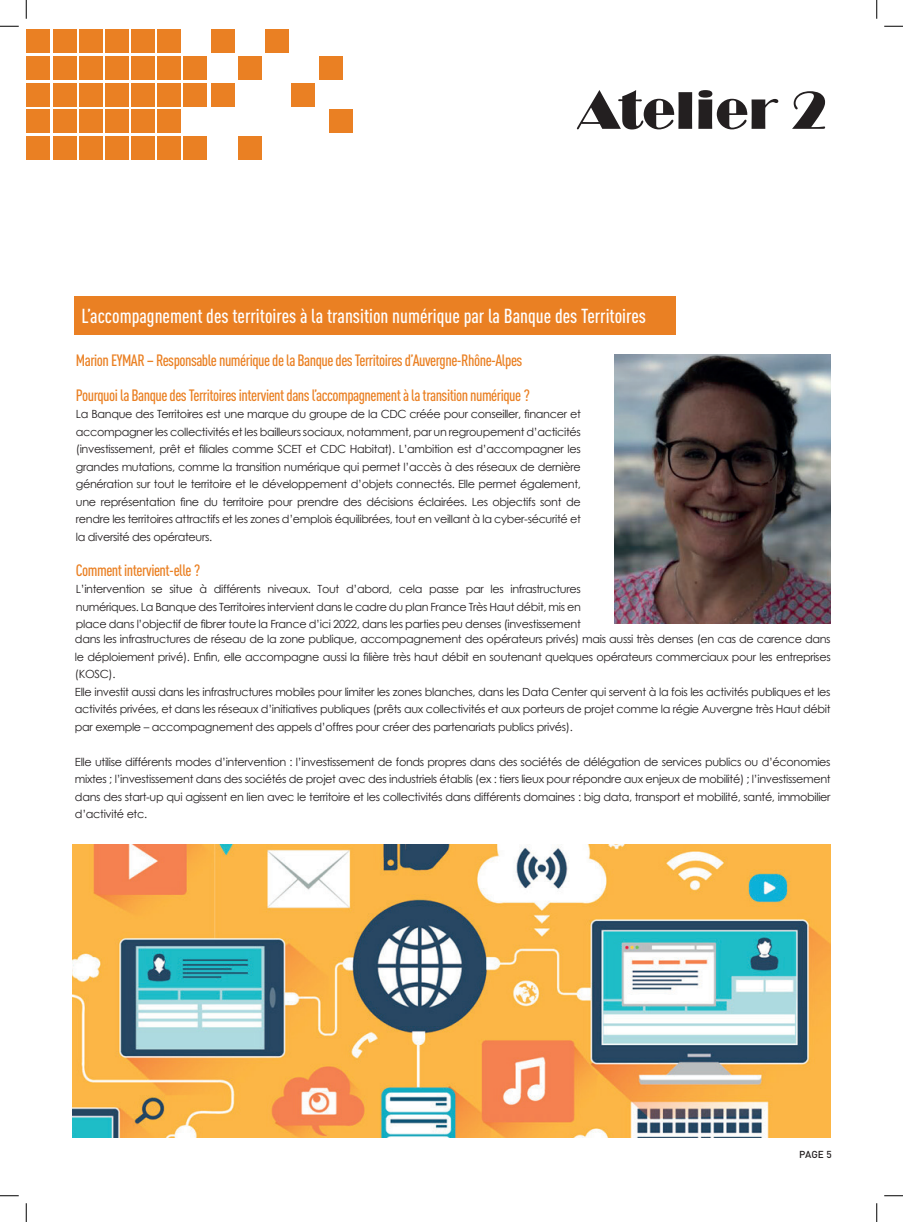
<style>
.page{position:relative;width:903px;height:1222px;background:#fff}
.page>*{position:absolute;margin:0;border:0;box-sizing:border-box;transform-origin:0 0}
.t1{font:55px "Broadway";color:#231f20}
.t2{font:500 condensed 20px "DIN Pro";color:#fff}
.t3{font:500 condensed 16.25px/35px "DIN Pro";letter-spacing:-.03em;color:#ea8023}
.t4{font:11.25px/17.5px "Century Gothic";letter-spacing:-.03em;color:#231f20;text-align:justify}
.t5{font:500 10px "DIN Pro";color:#231f20}
</style>
<div class="page">
<div style="left:319px;top:56px;width:24px;height:24px;background:#ea8023"></div>
<div style="left:329px;top:109px;width:23px;height:24px;background:#ea8023"></div>
<div style="left:291px;top:83px;width:24px;height:23px;background:#ea8023"></div>
<div style="left:26px;top:29px;width:24px;height:24px;background:#ea8023"></div>
<div style="left:26px;top:83px;width:24px;height:23px;background:#ea8023"></div>
<div style="left:26px;top:56px;width:24px;height:24px;background:#ea8023"></div>
<div style="left:26px;top:136px;width:24px;height:24px;background:#ea8023"></div>
<div style="left:26px;top:109px;width:24px;height:24px;background:#ea8023"></div>
<div style="left:53px;top:29px;width:24px;height:24px;background:#ea8023"></div>
<div style="left:53px;top:83px;width:24px;height:23px;background:#ea8023"></div>
<div style="left:53px;top:56px;width:24px;height:24px;background:#ea8023"></div>
<div style="left:53px;top:136px;width:24px;height:24px;background:#ea8023"></div>
<div style="left:53px;top:109px;width:24px;height:24px;background:#ea8023"></div>
<div style="left:79px;top:29px;width:24px;height:24px;background:#ea8023"></div>
<div style="left:79px;top:83px;width:24px;height:23px;background:#ea8023"></div>
<div style="left:79px;top:56px;width:24px;height:24px;background:#ea8023"></div>
<div style="left:79px;top:136px;width:24px;height:24px;background:#ea8023"></div>
<div style="left:79px;top:109px;width:24px;height:24px;background:#ea8023"></div>
<div style="left:105px;top:29px;width:23px;height:24px;background:#ea8023"></div>
<div style="left:105px;top:83px;width:23px;height:23px;background:#ea8023"></div>
<div style="left:105px;top:56px;width:23px;height:24px;background:#ea8023"></div>
<div style="left:105px;top:136px;width:23px;height:24px;background:#ea8023"></div>
<div style="left:105px;top:109px;width:23px;height:24px;background:#ea8023"></div>
<div style="left:131px;top:29px;width:24px;height:24px;background:#ea8023"></div>
<div style="left:131px;top:83px;width:24px;height:23px;background:#ea8023"></div>
<div style="left:131px;top:56px;width:24px;height:24px;background:#ea8023"></div>
<div style="left:131px;top:136px;width:24px;height:24px;background:#ea8023"></div>
<div style="left:131px;top:109px;width:24px;height:24px;background:#ea8023"></div>
<div style="left:157px;top:29px;width:24px;height:24px;background:#ea8023"></div>
<div style="left:157px;top:83px;width:24px;height:23px;background:#ea8023"></div>
<div style="left:157px;top:56px;width:24px;height:24px;background:#ea8023"></div>
<div style="left:157px;top:136px;width:24px;height:24px;background:#ea8023"></div>
<div style="left:157px;top:109px;width:24px;height:24px;background:#ea8023"></div>
<div style="left:183px;top:83px;width:24px;height:23px;background:#ea8023"></div>
<div style="left:183px;top:56px;width:24px;height:24px;background:#ea8023"></div>
<div style="left:183px;top:136px;width:24px;height:24px;background:#ea8023"></div>
<div style="left:211px;top:29px;width:24px;height:24px;background:#ea8023"></div>
<div style="left:211px;top:83px;width:24px;height:23px;background:#ea8023"></div>
<div style="left:238px;top:56px;width:24px;height:24px;background:#ea8023"></div>
<div style="left:238px;top:136px;width:24px;height:24px;background:#ea8023"></div>
<div style="left:265px;top:29px;width:24px;height:24px;background:#ea8023"></div>
<div style="left:74px;top:296px;width:602px;height:39px;background:#ea8023"></div>
<img style="left:614px;top:354px;width:217px;height:269px">
<img style="left:72px;top:845px;width:759px;height:292px">
<svg style="left:0;top:25px;width:19px;height:2px"></svg>
<svg style="left:884px;top:25px;width:19px;height:2px"></svg>
<svg style="left:0;top:1195px;width:19px;height:1px"></svg>
<svg style="left:884px;top:1195px;width:19px;height:1px"></svg>
<svg style="left:25px;top:0;width:2px;height:19px"></svg>
<svg style="left:25px;top:1203px;width:2px;height:19px"></svg>
<svg style="left:876px;top:0;width:1px;height:19px"></svg>
<svg style="left:876px;top:1203px;width:1px;height:19px"></svg>
<h1 class="t1" style="left:577px;top:79px;width:251px">Atelier 2</h1>
<h2 class="t2" style="left:81px;top:301px;width:566px">L’accompagnement des territoires à la transition numérique par la Banque des Territoires</h2>
<h3 class="t3" style="left:76px;top:341px;width:455px">Marion EYMAR – Responsable numérique de la Banque des Territoires d’Auvergne-Rhône-Alpes<br>Pourquoi la Banque des Territoires intervient dans l’accompagnement à la transition numérique ?</h3>
<p class="t4" style="left:76px;top:405px;width:507px">La Banque des Territoires est une marque du groupe de la CDC créée pour conseiller, financer et accompagner les collectivités et les bailleurs sociaux, notamment, par un regroupement d’acticités (investissement, prêt et filiales comme SCET et CDC Habitat). L’ambition est d’accompagner les grandes mutations, comme la transition numérique qui permet l’accès à des réseaux de dernière génération sur tout le territoire et le développement d’objets connectés. Elle permet également, une représentation fine du territoire pour prendre des décisions éclairées. Les objectifs sont de rendre les territoires attractifs et les zones d’emplois équilibrées, tout en veillant à la cyber-sécurité et la diversité des opérateurs.</p>
<h3 class="t3" style="left:76px;top:551px;width:126px">Comment intervient-elle ?</h3>
<p class="t4" style="left:76px;top:580px;width:506px">L’intervention se situe à différents niveaux. Tout d’abord, cela passe par les infrastructures numériques. La Banque des Territoires intervient dans le cadre du plan France Très Haut débit, mis en place dans l’objectif de fibrer toute la France d’ici 2022, dans les parties peu denses (investissement</p>
<p class="t4" style="left:75px;top:630px;width:757px;text-align:left">dans les infrastructures de réseau de la zone publique, accompagnement des opérateurs privés) mais aussi très denses (en cas de carence dans le déploiement privé). Enfin, elle accompagne aussi la filière très haut débit en soutenant quelques opérateurs commerciaux pour les entreprises (KOSC).<br>Elle investit aussi dans les infrastructures mobiles pour limiter les zones blanches, dans les Data Center qui servent à la fois les activités publiques et les activités privées, et dans les réseaux d’initiatives publiques (prêts aux collectivités et aux porteurs de projet comme la régie Auvergne très Haut débit par exemple – accompagnement des appels d’offres pour créer des partenariats publics privés).</p>
<p class="t4" style="left:75px;top:753px;width:757px">Elle utilise différents modes d’intervention : l’investissement de fonds propres dans des sociétés de délégation de services publics ou d’économies mixtes ; l’investissement dans des sociétés de projet avec des industriels établis (ex : tiers lieux pour répondre aux enjeux de mobilité) ; l’investissement dans des start-up qui agissent en lien avec le territoire et les collectivités dans différents domaines : big data, transport et mobilité, santé, immobilier d’activité etc.</p>
<p class="t5" style="left:799px;top:1146px;width:34px">PAGE 5</p>
</div>
